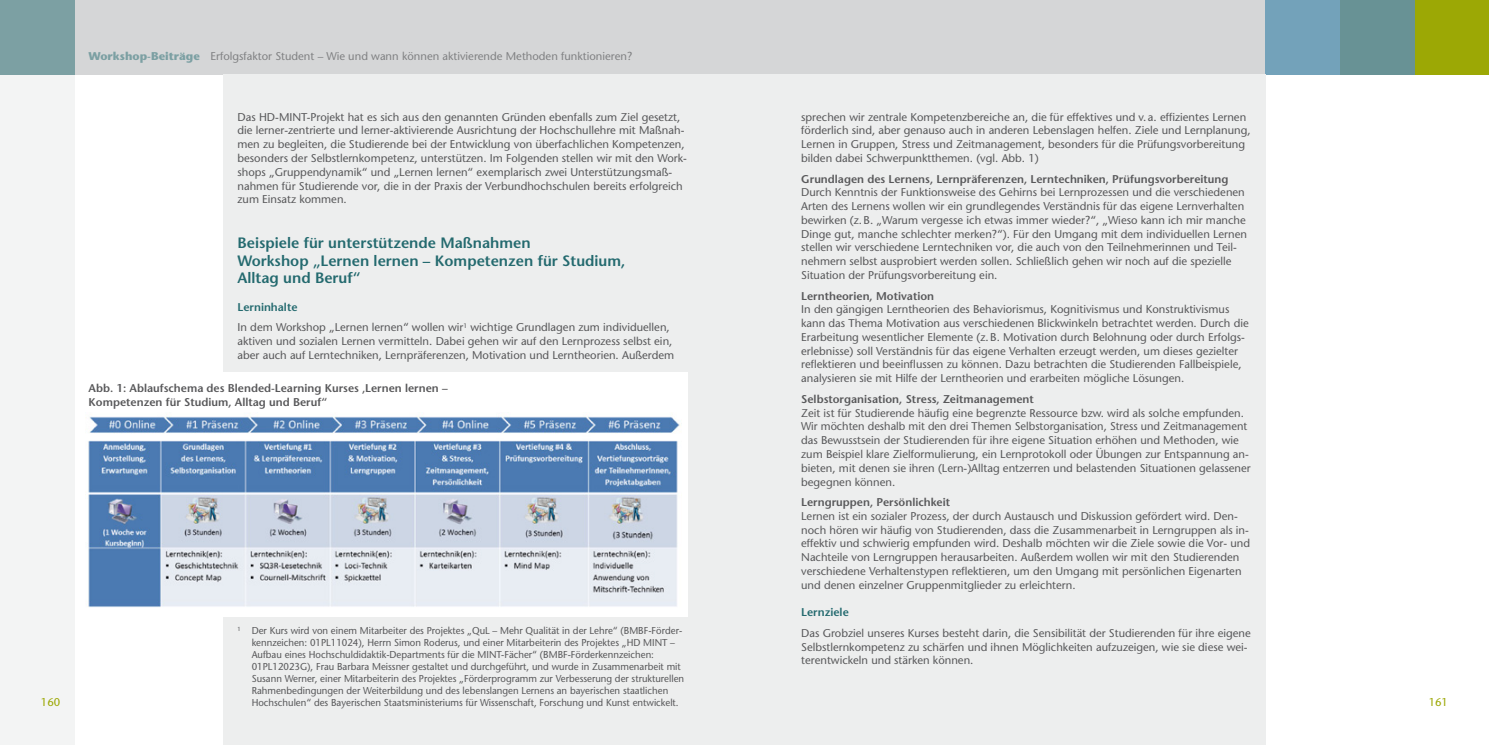
<style>
.page{position:relative;width:1489px;height:745px;background:#fff}
.page>*{position:absolute;margin:0;border:0;box-sizing:border-box;transform-origin:0 0}
.t1{font:600 15px/17.5px "Stone Sans";color:#246a6f}
.t2{font:11.25px/13.8px "Stone Sans";color:#58585a}
.t3{font:600 11.25px/13.8px "Stone Sans";color:#58585a}
.t4{font:11.25px "Stone Sans";color:#808183}
.t5{font:600 11.25px "Stone Sans";color:#246a6f}
.t6{font:11.25px "Stone Sans";color:#9ca805}
.t7{font:10px/12px "Stone Sans";color:#58585a;scale:.96 1}
.s1{font-weight:700;color:#7ca0a3}
.s2{font-weight:600;color:#246a6f}
</style>
<div class="page">
<div style="left:0;top:74px;width:74px;height:670px;background:#f3f4f4"></div>
<div style="left:744px;top:0;width:744px;height:74px;background:#d5d6d7"></div>
<div style="left:1414px;top:0;width:74px;height:74px;background:#9ca805"></div>
<div style="left:1339px;top:0;width:75px;height:74px;background:#689295"></div>
<div style="left:1265px;top:0;width:74px;height:74px;background:#73a2ba"></div>
<div style="left:0;top:0;width:744px;height:74px;background:#d5d6d7"></div>
<div style="left:0;top:0;width:74px;height:74px;background:#7ca0a3"></div>
<div style="left:744px;top:74px;width:521px;height:670px;background:#edeeee"></div>
<div style="left:223px;top:74px;width:521px;height:670px;background:#edeeee"></div>
<div style="left:86px;top:372px;width:601px;height:244px;background:#fff"></div>
<img style="left:88px;top:416px;width:592px;height:191px">
<p class="t4" style="left:89px;top:49px;width:545px"><span class="s1">Workshop-Beiträge</span> Erfolgsfaktor Student – Wie und wann können aktivierende Methoden funktionieren?</p>
<p class="t2" style="left:801px;top:110px;width:451px">sprechen wir zentrale Kompetenzbereiche an, die für effektives und v. a. effizientes Lernen förderlich sind, aber genauso auch in anderen Lebenslagen helfen. Ziele und Lernplanung, Lernen in Gruppen, Stress und Zeitmanagement, besonders für die Prüfungsvorbereitung bilden dabei Schwerpunktthemen. (vgl. Abb. 1)</p>
<p class="t3" style="left:801px;top:171px;width:429px">Grundlagen des Lernens, Lernpräferenzen, Lerntechniken, Prüfungsvorbereitung</p>
<p class="t2" style="left:801px;top:185px;width:447px">Durch Kenntnis der Funktionsweise des Gehirns bei Lernprozessen und die verschiedenen Arten des Lernens wollen wir ein grundlegendes Verständnis für das eigene Lernverhalten bewirken (z.B. „Warum vergesse ich etwas immer wieder?“, „Wieso kann ich mir manche Dinge gut, manche schlechter merken?“). Für den Umgang mit dem individuellen Lernen stellen wir verschiedene Lerntechniken vor, die auch von den Teilnehmerinnen und Teil&shy;nehmern selbst ausprobiert werden sollen. Schließlich gehen wir noch auf die spezielle Situation der Prüfungsvorbereitung ein.</p>
<p class="t3" style="left:801px;top:288px;width:134px">Lerntheorien, Motivation</p>
<p class="t2" style="left:801px;top:302px;width:449px">In den gängigen Lerntheorien des Behaviorismus, Kognitivismus und Konstruktivismus kann das Thema Motivation aus verschiedenen Blickwinkeln betrachtet werden. Durch die Erarbeitung wesentlicher Elemente (z.B. Motivation durch Belohnung oder durch Erfolgs&shy;erlebnisse) soll Verständnis für das eigene Verhalten erzeugt werden, um dieses gezielter reflektieren und beeinflussen zu können. Dazu betrachten die Studierenden Fallbeispiele, analysieren sie mit Hilfe der Lerntheorien und erarbeiten mögliche Lösungen.</p>
<p class="t3" style="left:801px;top:391px;width:234px">Selbstorganisation, Stress, Zeitmanagement</p>
<p class="t2" style="left:801px;top:405px;width:451px">Zeit ist für Studierende häufig eine begrenzte Ressource bzw. wird als solche empfunden.<br>Wir möchten deshalb mit den drei Themen Selbstorganisation, Stress und Zeitmanagement das Bewusstsein der Studierenden für ihre eigene Situation erhöhen und Methoden, wie zum Beispiel klare Zielformulierung, ein Lernprotokoll oder Übungen zur Entspannung an&shy;bieten, mit denen sie ihren (Lern-)Alltag entzerren und belastenden Situationen gelassener begegnen können.</p>
<p class="t3" style="left:801px;top:495px;width:150px">Lerngruppen, Persönlichkeit</p>
<p class="t2" style="left:801px;top:508px;width:450px">Lernen ist ein sozialer Prozess, der durch Austausch und Diskussion gefördert wird. Den&shy;noch hören wir häufig von Studierenden, dass die Zusammenarbeit in Lerngruppen als in&shy;effektiv und schwierig empfunden wird. Deshalb möchten wir die Ziele sowie die Vor- und Nachteile von Lerngruppen herausarbeiten. Außerdem wollen wir mit den Studierenden verschiedene Verhaltenstypen reflektieren, um den Umgang mit persönlichen Eigenarten und denen einzelner Gruppenmitglieder zu erleichtern.</p>
<p class="t5" style="left:801px;top:605px;width:49px">Lernziele</p>
<p class="t2" style="left:801px;top:625px;width:451px">Das Grobziel unseres Kurses besteht darin, die Sensibilität der Studierenden für ihre eigene<br>Selbstlernkompetenz zu schärfen und ihnen Möglichkeiten aufzuzeigen, wie sie diese wei&shy;terentwickeln und stärken können.</p>
<p class="t2" style="left:237px;top:110px;width:451px">Das HD-MINT-Projekt hat es sich aus den genannten Gründen ebenfalls zum Ziel gesetzt, die lerner-zentrierte und lerner-aktivierende Ausrichtung der Hochschullehre mit Maßnah&shy;men zu begleiten, die Studierende bei der Entwicklung von überfachlichen Kompetenzen, besonders der Selbstlernkompetenz, unterstützen. Im Folgenden stellen wir mit den Work&shy;shops „Gruppendynamik“ und „Lernen lernen“ exemplarisch zwei Unterstützungsmaß&shy;nahmen für Studierende vor, die in der Praxis der Verbundhochschulen bereits erfolgreich zum Einsatz kommen.</p>
<h1 class="t1" style="left:237px;top:234px;width:389px">Beispiele für unterstützende Maßnahmen<br>Workshop „Lernen lernen – Kompetenzen für Studium,<br>Alltag und Beruf“</h1>
<p class="t2" style="left:237px;top:296px;width:434px;line-height:20.5px"><span class="s2">Lerninhalte<br></span>In dem Workshop „Lernen lernen“ wollen wir<sup>1</sup> wichtige Grundlagen zum individuellen,</p>
<p class="t2" style="left:237px;top:334px;width:438px">aktiven und sozialen Lernen vermitteln. Dabei gehen wir auf den Lernprozess selbst ein, aber auch auf Lerntechniken, Lernpräferenzen, Motivation und Lerntheorien. Außerdem</p>
<p class="t3" style="left:89px;top:381px;width:360px">Abb. 1: Ablaufschema des Blended-Learning Kurses ‚Lernen lernen –<br>Kompetenzen für Studium, Alltag und Beruf“</p>
<p class="t7" style="left:252px;top:624px;width:452px;text-indent:-14px"><sup>1</sup> Der Kurs wird von einem Mitarbeiter des Projektes „QuL – Mehr Qualität in der Lehre“ (BMBF-Förder&shy;kennzeichen: 01PL11024), Herrn Simon Roderus, und einer Mitarbeiterin des Projektes „HD MINT – Aufbau eines Hochschuldidaktik-Departments für die MINT-Fächer“ (BMBF-Förderkennzeichen:<br>01PL12023G), Frau Barbara Meissner gestaltet und durchgeführt, und wurde in Zusammenarbeit mit Susann Werner, einer Mitarbeiterin des Projektes „Förderprogramm zur Verbesserung der strukturellen Rahmenbedingungen der Weiterbildung und des lebenslangen Lernens an bayerischen staatlichen Hochschulen“ des Bayerischen Staatsministeriums für Wissenschaft, Forschung und Kunst entwickelt.</p>
<p class="t6" style="left:41px;top:694px;width:21px">160</p>
<p class="t6" style="left:1428px;top:694px;width:21px">161</p>
</div>
